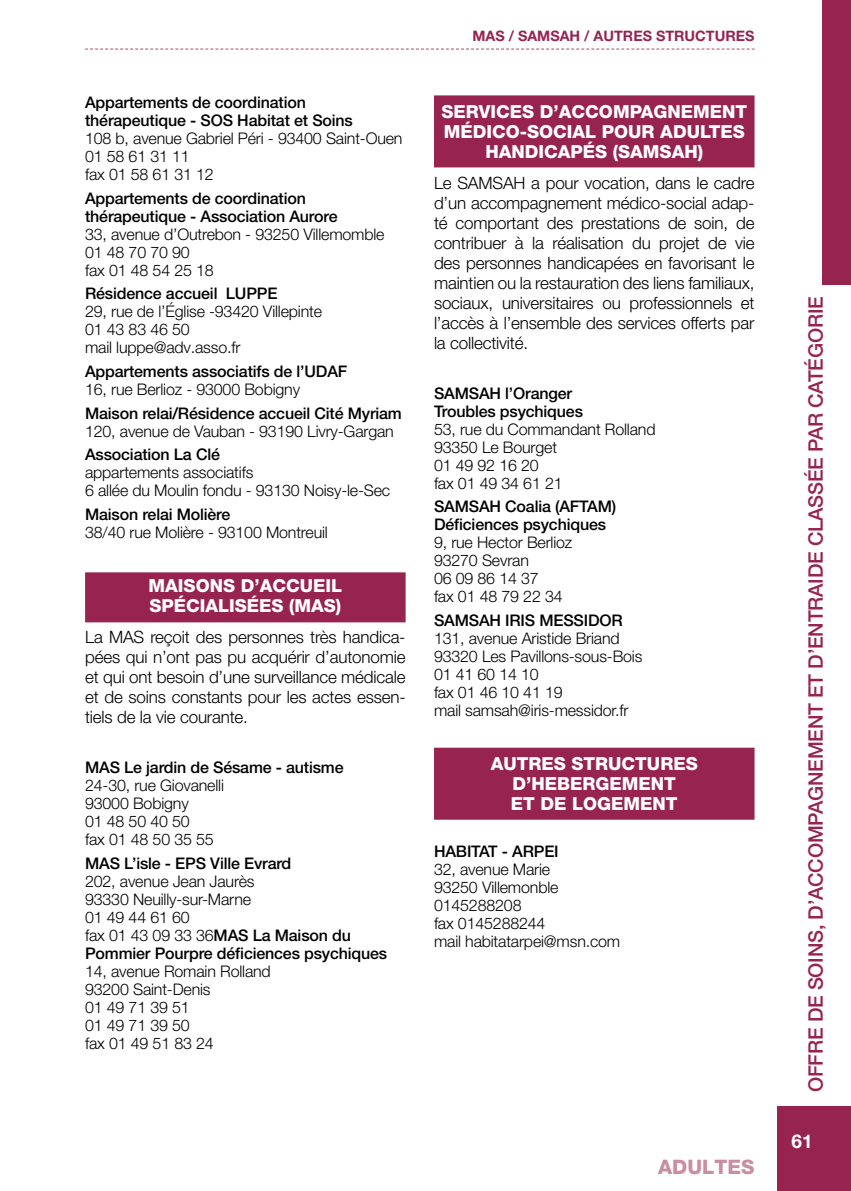
<style>
.page{position:relative;width:851px;height:1191px;background:#fff}
.page>*{position:absolute;margin:0;border:0;box-sizing:border-box;transform-origin:0 0}
.t1{font:500 20px "Helvetica Neue LT Pro";letter-spacing:-.01em;color:#97244f}
.t2{font:800 20px "Helvetica Neue LT Pro";color:#c98ea0}
.t3{font:700 19px "Helvetica Neue LT Pro";color:#fff}
.t4{font:800 18px/20px "Helvetica Neue LT Pro";color:#fff;text-align:center}
.t5{font:300 17px/20px "Helvetica Neue LT Pro";letter-spacing:-.01em;color:#000;text-align:justify}
.t6{font:300 16px/18px "Helvetica Neue LT Pro";letter-spacing:-.01em;color:#000}
.t7{font:500 16px/18px "Helvetica Neue LT Pro";letter-spacing:-.01em;color:#000}
.t8{font:700 14.4px "Helvetica Neue LT Pro";color:#97244f}
.s1{font-weight:500}
</style>
<div class="page">
<div style="left:85px;top:572px;width:320px;height:50px;background:#97244f"></div>
<div style="left:434px;top:95px;width:320px;height:72px;background:#97244f"></div>
<div style="left:434px;top:747px;width:320px;height:72px;background:#97244f"></div>
<div style="left:822px;top:0;width:28px;height:285px;background:#97244f"></div>
<div style="left:777px;top:1106px;width:73px;height:85px;background:#97244f"></div>
<svg style="left:85px;top:49px;width:669px;height:1px"></svg>
<p class="t7" style="left:85px;top:93px;width:269px">Appartements de coordination thérapeutique - SOS Habitat et Soins</p>
<p class="t6" style="left:85px;top:129px;width:319px">108 b, avenue Gabriel Péri - 93400 Saint-Ouen<br>01 58 61 31 11<br>fax 01 58 61 31 12</p>
<p class="t7" style="left:85px;top:189px;width:254px">Appartements de coordination thérapeutique - Association Aurore</p>
<p class="t6" style="left:85px;top:224px;width:301px">33, avenue d’Outrebon - 93250 Villemomble<br>01 48 70 70 90<br>fax 01 48 54 25 18</p>
<p class="t7" style="left:85px;top:284px;width:194px">Résidence accueil LUPPE</p>
<p class="t6" style="left:85px;top:302px;width:238px">29, rue de l’Église -93420 Villepinte<br>01 43 83 46 50<br>mail luppe@adv.asso.fr</p>
<p class="t7" style="left:85px;top:362px;width:264px">Appartements associatifs de l’UDAF</p>
<p class="t6" style="left:85px;top:380px;width:216px">16, rue Berlioz - 93000 Bobigny</p>
<p class="t7" style="left:85px;top:404px;width:318px">Maison relai/Résidence accueil Cité Myriam</p>
<p class="t6" style="left:85px;top:421px;width:310px">120, avenue de Vauban - 93190 Livry-Gargan</p>
<p class="t7" style="left:85px;top:445px;width:136px">Association La Clé</p>
<p class="t6" style="left:85px;top:463px;width:306px">appartements associatifs<br>6 allée du Moulin fondu - 93130 Noisy-le-Sec</p>
<p class="t7" style="left:85px;top:505px;width:147px">Maison relai Molière</p>
<p class="t6" style="left:85px;top:523px;width:244px">38/40 rue Molière - 93100 Montreuil</p>
<p class="t4" style="left:149px;top:575px;width:195px;text-align:left">MAISONS D’ACCUEIL<br>SPÉCIALISÉES (MAS)</p>
<p class="t5" style="left:85px;top:627px;width:322px">La MAS reçoit des personnes très handica&shy;pées qui n’ont pas pu acquérir d’autonomie et qui ont besoin d’une surveillance médicale et de soins constants pour les actes essen&shy;tiels de la vie courante.</p>
<p class="t7" style="left:85px;top:758px;width:260px">MAS Le jardin de Sésame - autisme</p>
<p class="t6" style="left:85px;top:775px;width:140px">24-30, rue Giovanelli<br>93000 Bobigny<br>01 48 50 40 50<br>fax 01 48 50 35 55</p>
<p class="t7" style="left:85px;top:853px;width:208px">MAS L’isle - EPS Ville Evrard</p>
<p class="t6" style="left:85px;top:871px;width:303px">202, avenue Jean Jaurès<br>93330 Neuilly-sur-Marne<br>01 49 44 61 60<br>fax 01 43 09 33 36<span class="s1">MAS La Maison du<br>Pommier Pourpre déficiences psychiques</span></p>
<p class="t6" style="left:85px;top:961px;width:187px">14, avenue Romain Rolland<br>93200 Saint-Denis<br>01 49 71 39 51<br>01 49 71 39 50<br>fax 01 49 51 83 24</p>
<p class="t8" style="left:472px;top:27px;width:283px">MAS / SAMSAH / AUTRES STRUCTURES</p>
<p class="t4" style="left:441px;top:101px;width:307px">SERVICES D’ACCOMPAGNEMENT<br>MÉDICO-SOCIAL POUR ADULTES<br>HANDICAPÉS (SAMSAH)</p>
<p class="t5" style="left:434px;top:173px;width:322px">Le SAMSAH a pour vocation, dans le cadre d’un accompagnement médico-social adap&shy;té comportant des prestations de soin, de contribuer à la réalisation du projet de vie des personnes handicapées en favorisant le maintien ou la restauration des liens familiaux, sociaux, universitaires ou professionnels et l’accès à l’ensemble des services offerts par la collectivité.</p>
<p class="t7" style="left:434px;top:384px;width:150px">SAMSAH l’Oranger<br>Troubles psychiques</p>
<p class="t6" style="left:434px;top:419px;width:223px">53, rue du Commandant Rolland<br>93350 Le Bourget<br>01 49 92 16 20<br>fax 01 49 34 61 21</p>
<p class="t7" style="left:434px;top:497px;width:184px">SAMSAH Coalia (AFTAM)<br>Déficiences psychiques</p>
<p class="t6" style="left:434px;top:533px;width:140px">9, rue Hector Berlioz<br>93270 Sevran<br>06 09 86 14 37<br>fax 01 48 79 22 34</p>
<p class="t7" style="left:434px;top:611px;width:190px">SAMSAH IRIS MESSIDOR</p>
<p class="t6" style="left:434px;top:629px;width:210px">131, avenue Aristide Briand<br>93320 Les Pavillons-sous-Bois<br>01 41 60 14 10<br>fax 01 46 10 41 19<br>mail samsah@iris-messidor.fr</p>
<p class="t4" style="left:491px;top:753px;width:208px">AUTRES STRUCTURES<br>D’HEBERGEMENT<br>ET DE LOGEMENT</p>
<p class="t7" style="left:434px;top:842px;width:126px">HABITAT - ARPEI</p>
<p class="t6" style="left:434px;top:860px;width:188px">32, avenue Marie<br>93250 Villemonble<br>0145288208<br>fax 0145288244<br>mail habitatarpei@msn.com</p>
<p class="t2" style="left:658px;top:1155px;width:98px">ADULTES</p>
<p class="t1" style="left:803px;top:1092px;width:797px;rotate:-90deg">OFFRE DE SOINS, D’ACCOMPAGNEMENT ET D’ENTRAIDE CLASSÉE PAR CATÉGORIE</p>
<p class="t3" style="left:791px;top:1129px;width:23px">61</p>
</div>
